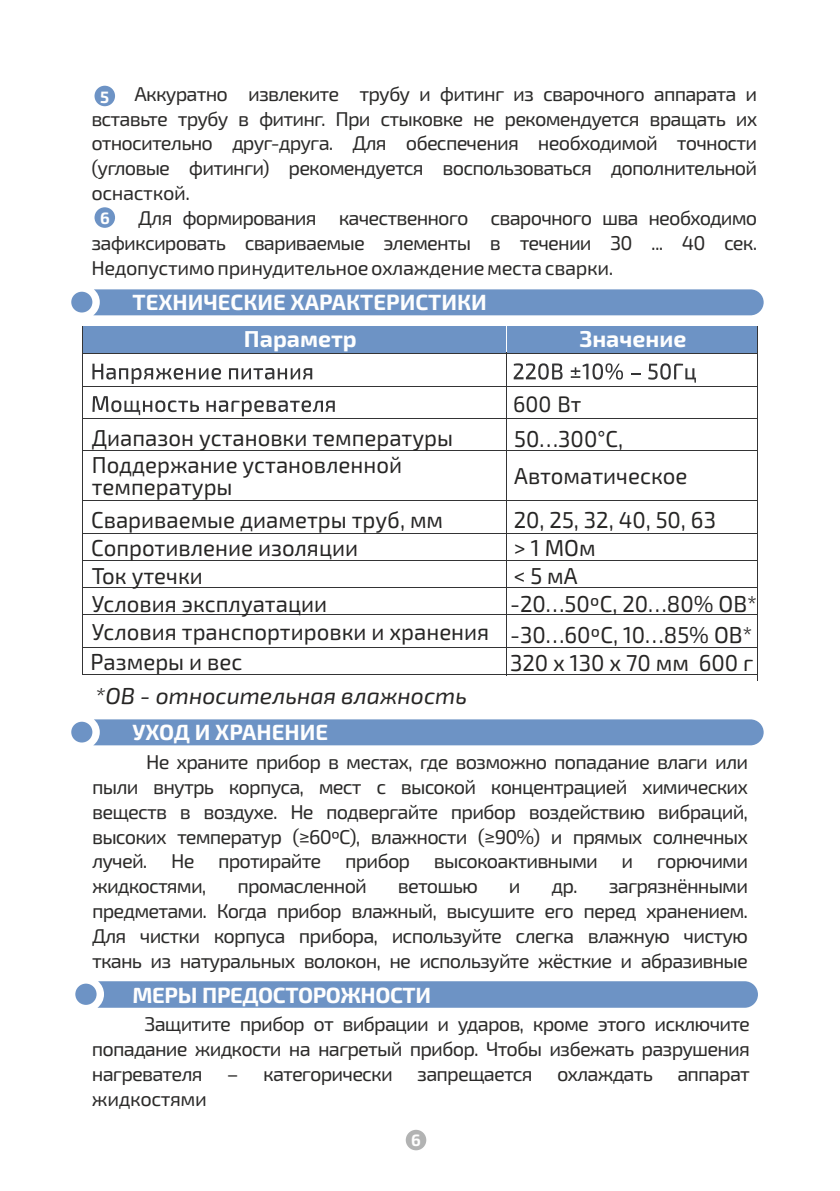
<style>
.page{position:relative;width:840px;height:1191px;background:#fff}
.page>*{position:absolute;margin:0;border:0;box-sizing:border-box;transform-origin:0 0}
.t1{font:23px/22.2px "Exo 2.0";color:#262524;scale:.96 1}
.t2{font:italic 23px "Exo 2.0";color:#262524}
.t3{font:700 23px "Exo 2.0";color:#fefefe}
.t4{font:22.4px "Exo 2.0";color:#262524;scale:.96 1}
.t5{font:700 22px "Exo 2.0";color:#fefefe}
.t6{font:700 22px "Exo 2.0";letter-spacing:-.02em;color:#fefefe}
.t7{font:20px/24.8px "Exo 2.0";letter-spacing:-.04em;color:#2b2a29;text-align:justify}
.t8{font:700 16.4px "Exo 2.0";color:#fefefe}
</style>
<div class="page">
<div style="left:82px;top:326px;width:675px;height:28px;background:#6d93c5"></div>
<svg style="left:92px;top:364px;width:220px;height:20px"></svg>
<svg style="left:513px;top:363px;width:49px;height:17px"></svg>
<svg style="left:570px;top:363px;width:52px;height:17px"></svg>
<svg style="left:648px;top:363px;width:47px;height:20px"></svg>
<svg style="left:82px;top:326px;width:1px;height:31px"></svg>
<hr style="left:83px;top:353px;width:423px;height:1px;background:#343435">
<svg style="left:506px;top:326px;width:1px;height:31px"></svg>
<hr style="left:506px;top:353px;width:251px;height:1px;background:#343435">
<svg style="left:757px;top:326px;width:1px;height:31px"></svg>
<hr style="left:82px;top:357px;width:1px;height:34px;background:#343435">
<hr style="left:506px;top:357px;width:1px;height:34px;background:#343435">
<hr style="left:757px;top:357px;width:1px;height:34px;background:#343435">
<svg style="left:92px;top:396px;width:242px;height:20px"></svg>
<hr style="left:83px;top:386px;width:423px;height:1px;background:#343435">
<hr style="left:506px;top:386px;width:251px;height:1px;background:#343435">
<hr style="left:82px;top:390px;width:1px;height:34px;background:#343435">
<hr style="left:506px;top:390px;width:1px;height:34px;background:#343435">
<hr style="left:757px;top:390px;width:1px;height:34px;background:#343435">
<hr style="left:83px;top:418px;width:423px;height:1px;background:#343435">
<hr style="left:506px;top:418px;width:251px;height:1px;background:#343435">
<hr style="left:82px;top:422px;width:1px;height:34px;background:#343435">
<hr style="left:506px;top:422px;width:1px;height:34px;background:#343435">
<hr style="left:757px;top:422px;width:1px;height:34px;background:#343435">
<hr style="left:83px;top:450px;width:423px;height:1px;background:#343435">
<hr style="left:506px;top:450px;width:251px;height:1px;background:#343435">
<hr style="left:82px;top:439px;width:1px;height:93px;background:#343435">
<hr style="left:506px;top:446px;width:1px;height:86px;background:#343435">
<hr style="left:757px;top:439px;width:1px;height:82px;background:#343435">
<hr style="left:83px;top:500px;width:423px;height:1px;background:#343435">
<hr style="left:506px;top:500px;width:251px;height:1px;background:#343435">
<hr style="left:82px;top:504px;width:1px;height:34px;background:#343435">
<hr style="left:506px;top:504px;width:1px;height:34px;background:#343435">
<hr style="left:757px;top:504px;width:1px;height:34px;background:#343435">
<hr style="left:83px;top:533px;width:423px;height:1px;background:#343435">
<hr style="left:506px;top:533px;width:251px;height:1px;background:#343435">
<hr style="left:82px;top:537px;width:1px;height:34px;background:#343435">
<hr style="left:506px;top:537px;width:1px;height:34px;background:#343435">
<hr style="left:757px;top:537px;width:1px;height:34px;background:#343435">
<hr style="left:83px;top:560px;width:423px;height:1px;background:#343435">
<hr style="left:506px;top:560px;width:251px;height:1px;background:#343435">
<hr style="left:82px;top:564px;width:1px;height:34px;background:#343435">
<hr style="left:506px;top:564px;width:1px;height:34px;background:#343435">
<hr style="left:757px;top:564px;width:1px;height:34px;background:#343435">
<hr style="left:83px;top:587px;width:423px;height:1px;background:#343435">
<hr style="left:506px;top:587px;width:251px;height:1px;background:#343435">
<hr style="left:82px;top:591px;width:1px;height:34px;background:#343435">
<hr style="left:506px;top:591px;width:1px;height:34px;background:#343435">
<hr style="left:757px;top:591px;width:1px;height:34px;background:#343435">
<hr style="left:83px;top:614px;width:423px;height:1px;background:#343435">
<hr style="left:506px;top:614px;width:251px;height:1px;background:#343435">
<hr style="left:82px;top:618px;width:1px;height:35px;background:#343435">
<hr style="left:83px;top:647px;width:423px;height:1px;background:#343435">
<hr style="left:506px;top:618px;width:1px;height:35px;background:#343435">
<hr style="left:506px;top:647px;width:251px;height:1px;background:#343435">
<hr style="left:757px;top:618px;width:1px;height:35px;background:#343435">
<div style="left:71px;top:289px;width:692px;height:26px;background:#6d93c5"></div>
<div style="left:405px;top:1129px;width:21px;height:21px;background:#b2b3b3;border-radius:50%"></div>
<svg style="left:82px;top:653px;width:1px;height:22px"></svg>
<hr style="left:83px;top:674px;width:423px;height:1px;background:#343435">
<svg style="left:506px;top:653px;width:1px;height:21px"></svg>
<hr style="left:506px;top:674px;width:251px;height:1px;background:#343435">
<hr style="left:757px;top:646px;width:1px;height:34px;background:#343435">
<div style="left:75px;top:981px;width:682px;height:26px;background:#6d93c5"></div>
<div style="left:94px;top:86px;width:21px;height:20px;background:#6d93c5;border-radius:50%"></div>
<div style="left:94px;top:207px;width:21px;height:21px;background:#6d93c5;border-radius:50%"></div>
<div style="left:71px;top:719px;width:692px;height:26px;background:#6d93c5"></div>
<p class="t7" style="left:91px;top:83px;width:667px;text-indent:43px">Аккуратно извлеките трубу и фитинг из сварочного аппарата и вставьте трубу в фитинг. При стыковке не рекомендуется вращать их относительно друг-друга. Для обеспечения необходимой точности (угловые фитинги) рекомендуется воспользоваться дополнительной оснасткой.</p>
<p class="t8" style="left:100px;top:91px;width:11px">5</p>
<p class="t7" style="left:91px;top:207px;width:667px;text-indent:47px">Для формирования качественного сварочного шва необходимо зафиксировать свариваемые элементы в течении 30 ... 40 сек.<br>Недопустимо принудительное охлаждение места сварки.</p>
<p class="t8" style="left:100px;top:213px;width:11px">6</p>
<p class="t5" style="left:132px;top:295px;width:356px">ТЕХНИЧЕСКИЕ ХАРАКТЕРИСТИКИ</p>
<p class="t3" style="left:244px;top:331px;width:114px">Параметр</p>
<p class="t3" style="left:579px;top:331px;width:108px">Значение</p>
<p class="t4" style="left:513px;top:396px;width:72px">600 Вт</p>
<p class="t1" style="left:92px;top:429px;width:377px">Диапазон установки температуры</p>
<p class="t1" style="left:514px;top:430px;width:115px">50…300°С,</p>
<p class="t1" style="left:92px;top:456px;width:324px">Поддержание установленной температуры</p>
<p class="t1" style="left:514px;top:467px;width:182px">Автоматическое</p>
<p class="t1" style="left:91px;top:511px;width:368px">Свариваемые диаметры труб, мм</p>
<p class="t1" style="left:513px;top:511px;width:212px">20, 25, 32, 40, 50, 63</p>
<p class="t1" style="left:91px;top:539px;width:279px">Сопротивление изоляции</p>
<p class="t1" style="left:513px;top:539px;width:87px">&gt; 1 МОм</p>
<p class="t1" style="left:92px;top:567px;width:117px">Ток утечки</p>
<p class="t1" style="left:513px;top:567px;width:68px">&lt; 5 мА</p>
<p class="t1" style="left:92px;top:594px;width:246px">Условия эксплуатации</p>
<p class="t1" style="left:92px;top:593px;width:694px;line-height:27px;text-align:right">-20…50ºС, 20…80% ОВ*<br>Условия транспортировки и хранения -30…60ºС, 10…85% ОВ*</p>
<p class="t1" style="left:90px;top:653px;width:160px">Размеры и вес</p>
<p class="t1" style="left:510px;top:654px;width:255px">320 х 130 х 70 мм 600 г</p>
<p class="t2" style="left:95px;top:688px;width:373px">*ОВ - относительная влажность</p>
<p class="t5" style="left:132px;top:725px;width:197px">УХОД И ХРАНЕНИЕ</p>
<p class="t7" style="left:92px;top:751px;width:657px;text-indent:54px">Не храните прибор в местах, где возможно попадание влаги или пыли внутрь корпуса, мест с высокой концентрацией химических веществ в воздухе. Не подвергайте прибор воздействию вибраций, высоких температур (≥60ºС), влажности (≥90%) и прямых солнечных лучей. Не протирайте прибор высокоактивными и горючими жидкостями,</p>
<p class="t7" style="left:237px;top:875px;width:131px">промасленной</p>
<p class="t7" style="left:397px;top:875px;width:82px">ветошью</p>
<p class="t7" style="left:508px;top:875px;width:13px">и</p>
<p class="t7" style="left:92px;top:875px;width:657px;text-indent:459px">др. загрязнёнными предметами. Когда прибор влажный, высушите его перед хранением.<br>Для чистки корпуса прибора, используйте слегка влажную чистую ткань из натуральных волокон, не используйте жёсткие и абразивные</p>
<p class="t6" style="left:132px;top:988px;width:300px">МЕРЫ ПРЕДОСТОРОЖНОСТИ</p>
<p class="t7" style="left:92px;top:1013px;width:659px;text-indent:53px">Защитите прибор от вибрации и ударов, кроме этого исключите попадание жидкости на нагретый прибор. Чтобы избежать разрушения нагревателя – категорически запрещается охлаждать аппарат жидкостями</p>
<p class="t8" style="left:411px;top:1134px;width:11px">6</p>
</div>
